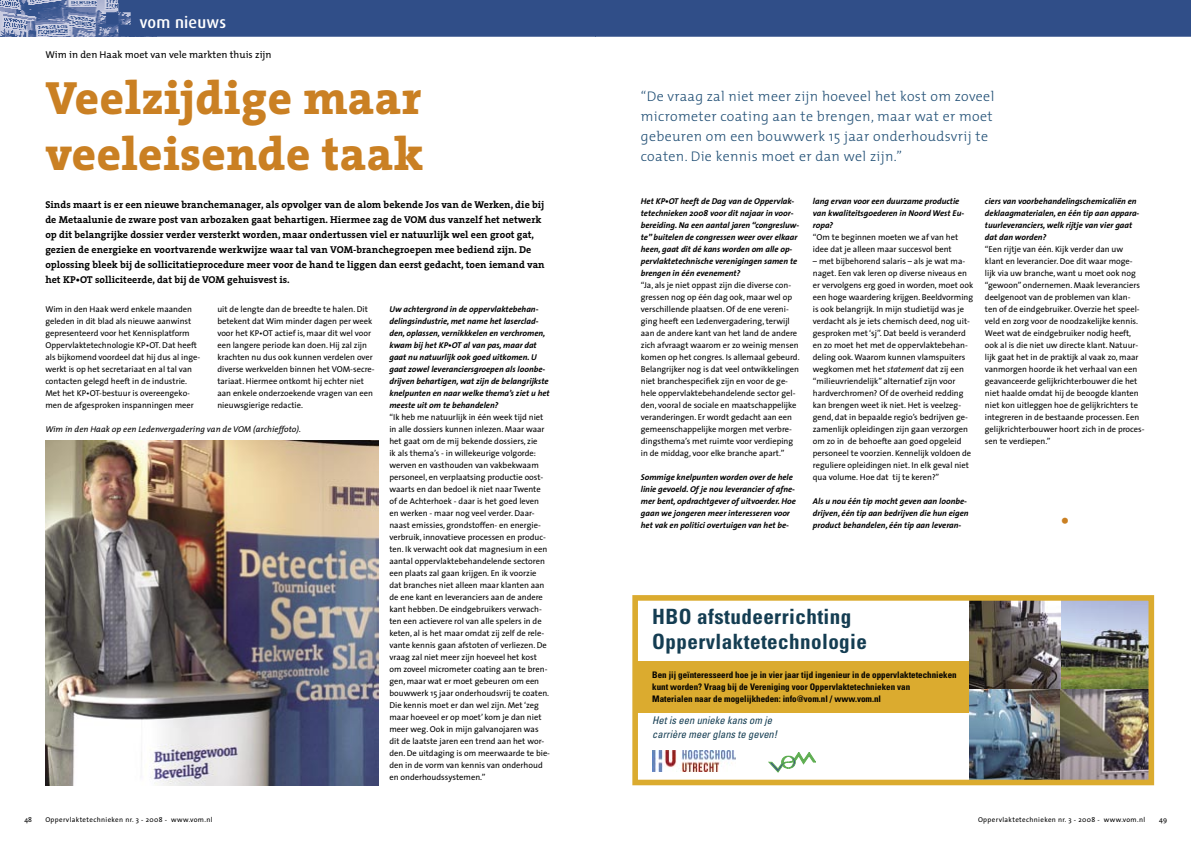
<style>
.page{position:relative;width:1191px;height:842px;background:#fff}
.page>*{position:absolute;margin:0;border:0;box-sizing:border-box;transform-origin:0 0}
.kop{font:800 47px "The Serif";letter-spacing:.01em;color:#ca8023}
.platte_tekst{font:25px "The Sans";color:#ca8023}
.platte_tekst-2{font:700 condensed 21.1px "Univers";letter-spacing:.02em;color:#143d52}
.t1{font:500 16.2px "Dax";letter-spacing:.01em;color:#fff}
.streamer{font:300 14px/20px "The Mix";letter-spacing:.025em;color:#214f75}
.platte_tekst-3{font:italic condensed 10.5px/13.8px "Univers";color:#143d52}
.intro{font:700 10px/15px "The Serif";letter-spacing:.005em;color:#000}
.chapeau{font:10px "The Mix";letter-spacing:.005em;color:#000}
.platte_tekst-4{font:700 condensed 9px/12px "Univers";color:#000}
.platte_tekst-5{font:8.5px/12px "The Sans";color:#000}
.bold_italic{font:italic 700 8.5px/12px "The Sans";color:#000}
.bijschrift{font:italic 8.5px "The Mix";letter-spacing:.005em;color:#000}
.t2{font:7px "The Sans";letter-spacing:.05em;color:#000}
.s1{font-style:italic}
</style>
<div class="page">
<img style="left:0;top:0;width:106px;height:37px">
<div style="left:106px;top:0;width:1085px;height:37px;background:#304e88"></div>
<div style="left:635px;top:661px;width:361px;height:51px;background:#dbab2f"></div>
<img style="left:969px;top:602px;width:178px;height:176px">
<img style="left:652px;top:751px;width:83px;height:20px">
<svg style="left:769px;top:752px;width:46px;height:20px"></svg>
<div style="left:632px;top:595px;width:522px;height:190px;border:6px solid #dbab2f"></div>
<img style="left:45px;top:440px;width:333px;height:345px">
<p class="t1" style="left:139px;top:14px;width:88px">vom nieuws</p>
<p class="chapeau" style="left:45px;top:47px;width:228px">Wim in den Haak moet van vele markten thuis zijn</p>
<p class="kop" style="left:45px;top:58px;width:378px">Veelzijdige maar</p>
<p class="kop" style="left:45px;top:115px;width:379px">veeleisende taak</p>
<p class="intro" style="left:45px;top:196px;width:501px">Sinds maart is er een nieuwe branchemanager, als opvolger van de alom bekende Jos van de Werken, die bij de Metaalunie de zware post van arbozaken gaat behartigen. Hiermee zag de VOM dus vanzelf het netwerk op dit belangrijke dossier verder versterkt worden, maar ondertussen viel er natuurlijk wel een groot gat, gezien de energieke en voortvarende werkwijze waar tal van VOM-branchegroepen mee bediend zijn. De oplossing bleek bij de sollicitatieprocedure meer voor de hand te liggen dan eerst gedacht, toen iemand van het KP•OT solliciteerde, dat bij de VOM gehuisvest is.</p>
<p class="platte_tekst-5" style="left:45px;top:303px;width:156px">Wim in den Haak werd enkele maanden geleden in dit blad als nieuwe aanwinst gepresenteerd voor het Kennisplatform Oppervlaktetechnologie KP•OT. Dat heeft als bijkomend voordeel dat hij dus al inge&shy;werkt is op het secretariaat en al tal van contacten gelegd heeft in de industrie.<br>Met het KP•OT-bestuur is overeengeko&shy;men de afgesproken inspanningen meer</p>
<p class="platte_tekst-5" style="left:217px;top:303px;width:159px">uit de lengte dan de breedte te halen. Dit betekent dat Wim minder dagen per week voor het KP•OT actief is, maar dit wel voor een langere periode kan doen. Hij zal zijn krachten nu dus ook kunnen verdelen over diverse werkvelden binnen het VOM-secre&shy;tariaat. Hiermee ontkomt hij echter niet aan enkele onderzoekende vragen van een nieuwsgierige redactie.</p>
<p class="bold_italic" style="left:389px;top:303px;width:162px">Uw achtergrond in de oppervlaktebehan&shy;delingsindustrie, met name het laserclad&shy;den, oplassen, vernikkkelen en verchromen, kwam bij het KP•OT al van pas, maar dat gaat nu natuurlijk ook goed uitkomen. U gaat zowel leveranciersgroepen als loonbe&shy;drijven behartigen, wat zijn de belangrijkste knelpunten en naar welke thema’s ziet u het meeste uit om te behandelen?</p>
<p class="platte_tekst-5" style="left:389px;top:411px;width:162px">“Ik heb me natuurlijk in één week tijd niet in alle dossiers kunnen inlezen. Maar waar het gaat om de mij bekende dossiers, zie<br>ik als thema’s - in willekeurige volgorde: werven en vasthouden van vakbekwaam personeel, en verplaatsing productie oost&shy;waarts en dan bedoel ik niet naar Twente of de Achterhoek - daar is het goed leven en werken - maar nog veel verder. Daar&shy;naast emissies, grondstoffen- en energie&shy;verbruik, innovatieve processen en produc&shy;ten. Ik verwacht ook dat magnesium in een aantal oppervlaktebehandelende sectoren een plaats zal gaan krijgen. En ik voorzie dat branches niet alleen maar klanten aan de ene kant en leveranciers aan de andere kant hebben. De eindgebruikers verwach&shy;ten een actievere rol van alle spelers in de keten, al is het maar omdat zij zelf de rele&shy;vante kennis gaan afstoten of verliezen. De vraag zal niet meer zijn hoeveel het kost om zoveel micrometer coating aan te bren&shy;gen, maar wat er moet gebeuren om een bouwwerk 15 jaar onderhoudsvrij te coaten.<br>Die kennis moet er dan wel zijn. Met ‘zeg maar hoeveel er op moet’ kom je dan niet meer weg. Ook in mijn galvanojaren was dit de laatste jaren een trend aan het wor&shy;den. De uitdaging is om meerwaarde te bie&shy;den in de vorm van kennis van onderhoud en onderhoudssystemen.”</p>
<p class="bijschrift" style="left:45px;top:422px;width:257px">Wim in den Haak op een Ledenvergadering van de VOM (archieffoto).</p>
<p class="streamer" style="left:641px;top:86px;width:355px">“De vraag zal niet meer zijn hoeveel het kost om zoveel micrometer coating aan te brengen, maar wat er moet gebeuren om een bouwwerk 15 jaar onderhoudsvrij te coaten. Die kennis moet er dan wel zijn.”</p>
<p class="bold_italic" style="left:641px;top:195px;width:160px">Het KP•OT heeft de Dag van de Oppervlak&shy;tetechnieken 2008 voor dit najaar in voor&shy;bereiding. Na een aantal jaren “congresluw&shy;te” buitelen de congressen weer over elkaar heen, gaat dit dé kans worden om alle op&shy;pervlaktetechnische verenigingen samen te brengen in één evenement?</p>
<p class="platte_tekst-5" style="left:641px;top:279px;width:160px">“Ja, als je niet oppast zijn die diverse con&shy;gressen nog op één dag ook, maar wel op verschillende plaatsen. Of de ene vereni&shy;ging heeft een Ledenvergadering, terwijl aan de andere kant van het land de andere zich afvraagt waarom er zo weinig mensen komen op het congres. Is allemaal gebeurd.<br>Belangrijker nog is dat veel ontwikkelingen niet branchespecifiek zijn en voor de ge&shy;hele oppervlaktebehandelende sector gel&shy;den, vooral de sociale en maatschappelijke veranderingen. Er wordt gedacht aan een gemeenschappelijke morgen met verbre&shy;dingsthema’s met ruimte voor verdieping in de middag, voor elke branche apart.”</p>
<p class="bold_italic" style="left:641px;top:471px;width:157px">Sommige knelpunten worden over de hele linie gevoeld. Of je nou leverancier of afne&shy;mer bent, opdrachtgever of uitvoerder. Hoe gaan we jongeren meer interesseren voor het vak en politici overtuigen van het be-</p>
<p class="bold_italic" style="left:813px;top:195px;width:153px">lang ervan voor een duurzame productie van kwaliteitsgoederen in Noord West Eu&shy;ropa?</p>
<p class="platte_tekst-5" style="left:813px;top:231px;width:147px">“Om te beginnen moeten we af van het idee dat je alleen maar succesvol bent</p>
<p class="platte_tekst-5" style="left:813px;top:255px;width:162px">– met bijbehorend salaris – als je wat ma&shy;naget. Een vak leren op diverse niveaus en er vervolgens erg goed in worden, moet ook een hoge waardering krijgen. Beeldvorming is ook belangrijk. In mijn studietijd was je verdacht als je iets chemisch deed, nog uit&shy;gesproken met ‘sj’’. Dat beeld is veranderd en zo moet het met de oppervlaktebehan&shy;deling ook. Waarom kunnen vlamspuiters wegkomen met het <span class="s1">statement</span> dat zij een “milieuvriendelijk” alternatief zijn voor hardverchromen? Of de overheid redding kan brengen weet ik niet. Het is veelzeg&shy;gend, dat in bepaalde regio’s bedrijven ge&shy;zamenlijk opleidingen zijn gaan verzorgen om zo in de behoefte aan goed opgeleid personeel te voorzien. Kennelijk voldoen de reguliere opleidingen niet. In elk geval niet qua volume. Hoe dat tij te keren?”</p>
<p class="bold_italic" style="left:813px;top:495px;width:157px">Als u nou één tip mocht geven aan loonbe&shy;drijven, één tip aan bedrijven die hun eigen product behandelen, één tip aan leveran-</p>
<p class="bold_italic" style="left:985px;top:195px;width:156px">ciers van voorbehandelingschemicaliën en deklaagmaterialen, en één tip aan appara&shy;tuurleveranciers, welk rijtje van vier gaat dat dan worden?</p>
<p class="platte_tekst-5" style="left:985px;top:243px;width:161px">“Een rijtje van één. Kijk verder dan uw<br>klant en leverancier. Doe dit waar moge&shy;lijk via uw branche, want u moet ook nog “gewoon” ondernemen. Maak leveranciers deelgenoot van de problemen van klan&shy;ten of de eindgebruiker. Overzie het speel&shy;veld en zorg voor de noodzakelijke kennis.<br>Weet wat de eindgebruiker nodig heeft, ook al is die niet uw directe klant. Natuur&shy;lijk gaat het in de praktijk al vaak zo, maar vanmorgen hoorde ik het verhaal van een geavanceerde gelijkrichterbouwer die het niet haalde omdat hij de beoogde klanten niet kon uitleggen hoe de gelijkrichters te integreren in de bestaande processen. Een gelijkrichterbouwer hoort zich in de proces&shy;sen te verdiepen.”</p>
<p class="platte_tekst" style="left:1060px;top:499px;width:12px">•</p>
<p class="platte_tekst-2" style="left:652px;top:603px;width:201px">HBO afstudeerrichting</p>
<p class="platte_tekst-2" style="left:652px;top:629px;width:216px">Oppervlaktetechnologie</p>
<p class="platte_tekst-4" style="left:652px;top:668px;width:306px">Ben jij geïnteresseerd hoe je in vier jaar tijd ingenieur in de oppervlaktetechnieken kunt worden? Vraag bij de Vereniging voor Oppervlaktetechnieken van<br>Materialen naar de mogelijkheden: info@vom.nl / www.vom.nl</p>
<p class="platte_tekst-3" style="left:652px;top:713px;width:127px">Het is een unieke kans om je carrière meer glans te geven!</p>
<p class="t2" style="left:24px;top:813px;width:9px">48</p>
<p class="t2" style="left:45px;top:813px;width:169px">Oppervlaktetechnieken nr. 3 - 2008 - www.vom.nl</p>
<p class="t2" style="left:978px;top:813px;width:169px">Oppervlaktetechnieken nr. 3 - 2008 - www.vom.nl</p>
<p class="t2" style="left:1159px;top:813px;width:9px">49</p>
</div>
